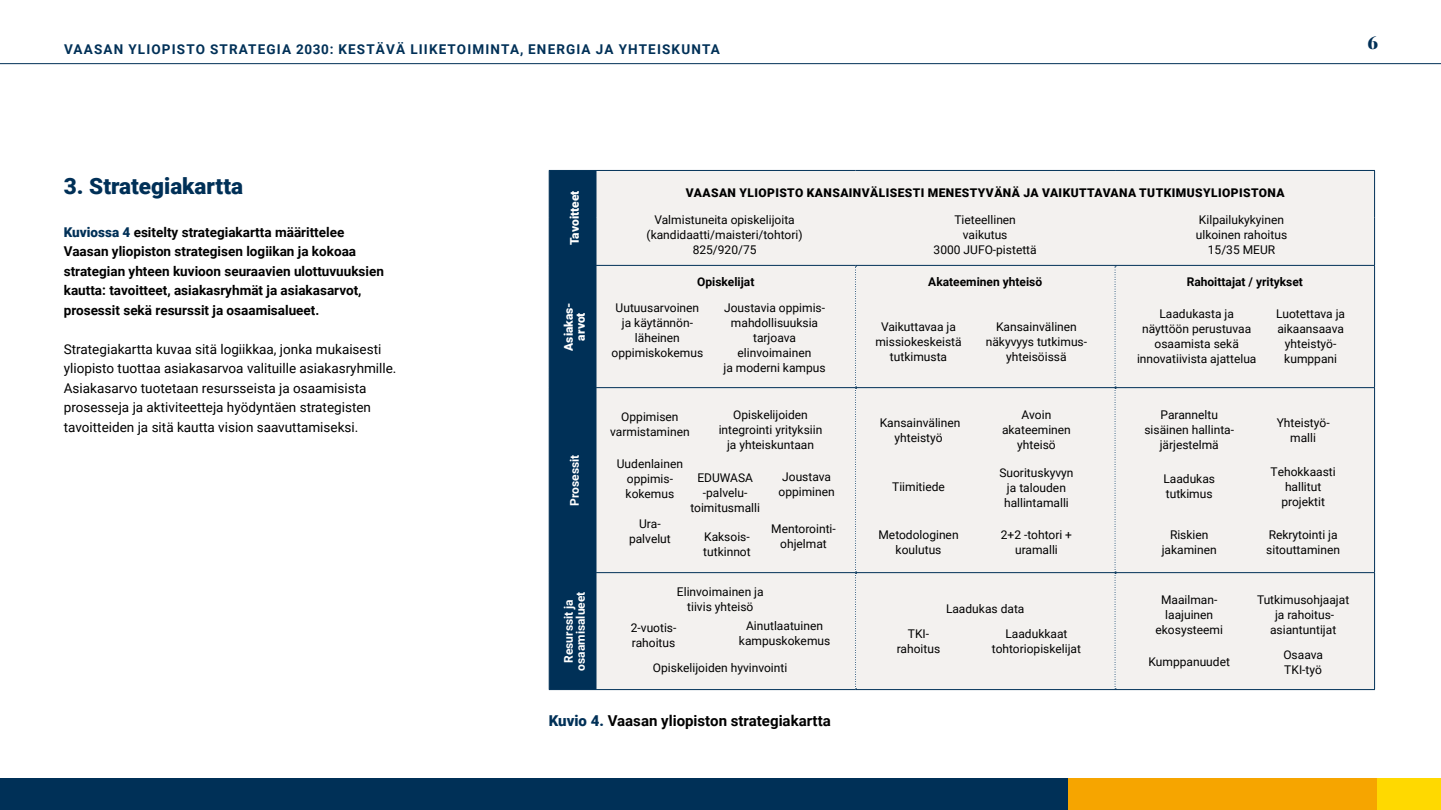
<style>
.page{position:relative;width:1441px;height:810px;background:#fff}
.page>*{position:absolute;margin:0;border:0;box-sizing:border-box;transform-origin:0 0}
.t1{font:900 22.5px "Roboto";color:#003057}
.t2{font:900 18px "Playfair Display";color:#003057}
.t3{font:700 15px "Roboto";color:#000}
.t4{font:13.5px/19.5px "Roboto";color:#000}
.t5{font:700 13.5px/19.5px "Roboto";color:#000}
.t6{font:700 13.5px "Roboto";letter-spacing:.085em;color:#003057}
.t7{font:12px/15px "Roboto";color:#000;text-align:center}
.t8{font:900 12px "Roboto";letter-spacing:.035em;color:#000}
.t9{font:700 12px "Roboto";color:#000}
.t10{font:700 12px/12px "Roboto";color:#fff;text-align:center}
.t11{font:900 12px/12px "Roboto";color:#fff;text-align:center}
.s1{font-weight:900;color:#003057}
</style>
<div class="page">
<div style="left:1354px;top:778px;width:86px;height:32px;background:#ffd900"></div>
<div style="left:1067px;top:778px;width:309px;height:32px;background:#f6a500"></div>
<div style="left:0;top:778px;width:1067px;height:32px;background:#003057"></div>
<hr style="left:0;top:63px;width:1440px;height:1px;background:#003057">
<div style="left:550px;top:171px;width:45px;height:518px;background:#003057"></div>
<div style="left:596px;top:171px;width:777px;height:518px;background:#f3f1ef"></div>
<hr style="left:549px;top:388px;width:1px;height:185px;background:#003057">
<hr style="left:595px;top:388px;width:1px;height:184px;background:#003057">
<hr style="left:549px;top:573px;width:1px;height:116px;background:#003057">
<hr style="left:595px;top:573px;width:1px;height:116px;background:#003057">
<hr style="left:549px;top:689px;width:47px;height:1px;background:#003057">
<hr style="left:596px;top:689px;width:259px;height:1px;background:#003057">
<hr style="left:855px;top:689px;width:259px;height:1px;background:#003057">
<hr style="left:1114px;top:689px;width:260px;height:1px;background:#003057">
<hr style="left:1373px;top:217px;width:1px;height:48px;background:#003057">
<hr style="left:549px;top:170px;width:47px;height:1px;background:#003057">
<hr style="left:549px;top:171px;width:1px;height:46px;background:#003057">
<hr style="left:549px;top:217px;width:1px;height:48px;background:#003057">
<hr style="left:595px;top:217px;width:1px;height:48px;background:#003057">
<hr style="left:549px;top:265px;width:1px;height:123px;background:#003057">
<hr style="left:549px;top:265px;width:46px;height:1px;background:#003057">
<hr style="left:596px;top:170px;width:259px;height:1px;background:#003057">
<hr style="left:595px;top:171px;width:1px;height:46px;background:#003057">
<hr style="left:855px;top:170px;width:259px;height:1px;background:#003057">
<hr style="left:1114px;top:170px;width:260px;height:1px;background:#003057">
<hr style="left:1373px;top:171px;width:1px;height:46px;background:#003057">
<hr style="left:595px;top:266px;width:1px;height:121px;background:#003057">
<svg style="left:855px;top:266px;width:1px;height:423px"></svg>
<svg style="left:1114px;top:266px;width:1px;height:423px"></svg>
<hr style="left:1373px;top:266px;width:1px;height:121px;background:#003057">
<hr style="left:1373px;top:388px;width:1px;height:184px;background:#003057">
<hr style="left:1373px;top:573px;width:1px;height:116px;background:#003057">
<hr style="left:549px;top:387px;width:46px;height:1px;background:#003057">
<hr style="left:549px;top:572px;width:46px;height:1px;background:#003057">
<hr style="left:595px;top:572px;width:260px;height:1px;background:#003057">
<hr style="left:855px;top:572px;width:259px;height:1px;background:#003057">
<hr style="left:1114px;top:572px;width:260px;height:1px;background:#003057">
<hr style="left:595px;top:387px;width:260px;height:1px;background:#003057">
<hr style="left:855px;top:387px;width:259px;height:1px;background:#003057">
<hr style="left:1114px;top:387px;width:260px;height:1px;background:#003057">
<hr style="left:595px;top:265px;width:260px;height:1px;background:#003057">
<hr style="left:855px;top:265px;width:259px;height:1px;background:#003057">
<hr style="left:1114px;top:265px;width:260px;height:1px;background:#003057">
<p class="t6" style="left:64px;top:40px;width:657px">VAASAN YLIOPISTO STRATEGIA 2030: KESTÄVÄ LIIKETOIMINTA, ENERGIA JA YHTEISKUNTA</p>
<h2 class="t2" style="left:1367px;top:28px;width:12px">6</h2>
<h1 class="t1" style="left:64px;top:170px;width:181px">3. Strategiakartta</h1>
<p class="t5" style="left:64px;top:222px;width:322px"><span class="s1">Kuviossa 4</span> esitelty strategiakartta määrittelee Vaasan yliopiston strategisen logiikan ja kokoaa strategian yhteen kuvioon seuraavien ulottuvuuksien kautta: tavoitteet, asiakasryhmät ja asiakasarvot, prosessit sekä resurssit ja osaamisalueet.</p>
<p class="t4" style="left:64px;top:339px;width:334px">Strategiakartta kuvaa sitä logiikkaa, jonka mukaisesti yliopisto tuottaa asiakasarvoa valituille asiakasryhmille.<br>Asiakasarvo tuotetaan resursseista ja osaamisista prosesseja ja aktiviteetteja hyödyntäen strategisten tavoitteiden ja sitä kautta vision saavuttamiseksi.</p>
<p class="t11" style="left:568px;top:245px;width:56px;rotate:-90deg">Tavoitteet</p>
<p class="t8" style="left:686px;top:184px;width:600px">VAASAN YLIOPISTO KANSAINVÄLISESTI MENESTYVÄNÄ JA VAIKUTTAVANA TUTKIMUSYLIOPISTONA</p>
<p class="t7" style="left:646px;top:212px;width:157px">Valmistuneita opiskelijoita (kandidaatti/maisteri/tohtori)<br>825/920/75</p>
<p class="t7" style="left:933px;top:212px;width:105px">Tieteellinen vaikutus<br>3000 JUFO-pistettä</p>
<p class="t7" style="left:1195px;top:212px;width:93px">Kilpailukykyinen ulkoinen rahoitus<br>15/35 MEUR</p>
<p class="t11" style="left:562px;top:351px;width:50px;rotate:-90deg">Asiakas&shy;arvot</p>
<p class="t10" style="left:568px;top:506px;width:52px;rotate:-90deg">Prosessit</p>
<p class="t10" style="left:562px;top:671px;width:80px;rotate:-90deg">Resurssit ja osaamisalueet</p>
<p class="t9" style="left:697px;top:274px;width:59px">Opiskelijat</p>
<p class="t9" style="left:928px;top:274px;width:115px">Akateeminen yhteisö</p>
<p class="t9" style="left:1186px;top:274px;width:118px">Rahoittajat / yritykset</p>
<p class="t7" style="left:611px;top:300px;width:93px">Uutuusarvoinen ja käytännön&shy;läheinen oppimiskokemus</p>
<p class="t7" style="left:723px;top:300px;width:104px">Joustavia oppimis&shy;mahdollisuuksia tarjoava elinvoimainen<br>ja moderni kampus</p>
<p class="t7" style="left:875px;top:319px;width:88px">Vaikuttavaa ja missiokeskeistä tutkimusta</p>
<p class="t7" style="left:985px;top:319px;width:102px">Kansainvälinen näkyvyys tutkimus&shy;yhteisöissä</p>
<p class="t7" style="left:1136px;top:306px;width:121px">Laadukasta ja näyttöön perustuvaa osaamista sekä innovatiivista ajattelua</p>
<p class="t7" style="left:1276px;top:306px;width:70px">Luotettava ja aikaansaava yhteistyö&shy;kumppani</p>
<p class="t7" style="left:879px;top:415px;width:82px">Kansainvälinen yhteistyö</p>
<p class="t7" style="left:1144px;top:407px;width:91px">Paranneltu sisäinen hallinta&shy;järjestelmä</p>
<p class="t7" style="left:718px;top:407px;width:105px">Opiskelijoiden integrointi yrityksiin ja yhteiskuntaan</p>
<p class="t7" style="left:1001px;top:407px;width:70px">Avoin akateeminen yhteisö</p>
<p class="t7" style="left:1276px;top:415px;width:54px">Yhteistyö&shy;malli</p>
<p class="t7" style="left:690px;top:470px;width:71px">EDUWASA -palvelu&shy;toimitusmalli</p>
<p class="t7" style="left:610px;top:409px;width:81px">Oppimisen varmistaminen</p>
<p class="t7" style="left:617px;top:456px;width:68px">Uudenlainen oppimis&shy;kokemus</p>
<p class="t7" style="left:999px;top:465px;width:76px">Suorituskyvyn ja talouden hallintamalli</p>
<p class="t7" style="left:1270px;top:464px;width:67px">Tehokkaasti hallitut projektit</p>
<p class="t7" style="left:778px;top:469px;width:58px">Joustava oppiminen</p>
<p class="t7" style="left:892px;top:479px;width:54px">Tiimitiede</p>
<p class="t7" style="left:1163px;top:471px;width:53px;text-align:left">Laadukas tutkimus</p>
<p class="t7" style="left:629px;top:516px;width:43px">Ura&shy;palvelut</p>
<p class="t7" style="left:878px;top:527px;width:82px">Metodologinen koulutus</p>
<p class="t7" style="left:1161px;top:527px;width:57px">Riskien jakaminen</p>
<p class="t7" style="left:771px;top:521px;width:66px">Mentorointi&shy;ohjelmat</p>
<p class="t7" style="left:703px;top:528px;width:49px;text-align:left">Kaksois&shy;tutkinnot</p>
<p class="t7" style="left:1000px;top:527px;width:73px">2+2 -tohtori + uramalli</p>
<p class="t7" style="left:1266px;top:527px;width:75px;text-align:left">Rekrytointi ja sitouttaminen</p>
<p class="t7" style="left:677px;top:584px;width:88px">Elinvoimainen ja tiivis yhteisö</p>
<p class="t7" style="left:1155px;top:592px;width:69px">Maailman&shy;laajuinen ekosysteemi</p>
<p class="t7" style="left:945px;top:601px;width:80px">Laadukas data</p>
<p class="t7" style="left:738px;top:618px;width:93px">Ainutlaatuinen kampuskokemus</p>
<p class="t7" style="left:630px;top:620px;width:47px;text-align:left">2-vuotis&shy;rahoitus</p>
<p class="t7" style="left:991px;top:626px;width:91px">Laadukkaat tohtoriopiskelijat</p>
<p class="t7" style="left:896px;top:626px;width:45px">TKI&shy;rahoitus</p>
<p class="t7" style="left:1148px;top:654px;width:83px">Kumppanuudet</p>
<p class="t7" style="left:653px;top:659px;width:136px">Opiskelijoiden hyvinvointi</p>
<p class="t7" style="left:1256px;top:592px;width:94px">Tutkimusohjaajat ja rahoitus&shy;asiantuntijat</p>
<p class="t7" style="left:1283px;top:647px;width:41px;text-align:left">Osaava<br>TKI-työ</p>
<p class="t3" style="left:549px;top:710px;width:283px"><span class="s1">Kuvio 4.</span> Vaasan yliopiston strategiakartta</p>
</div>
